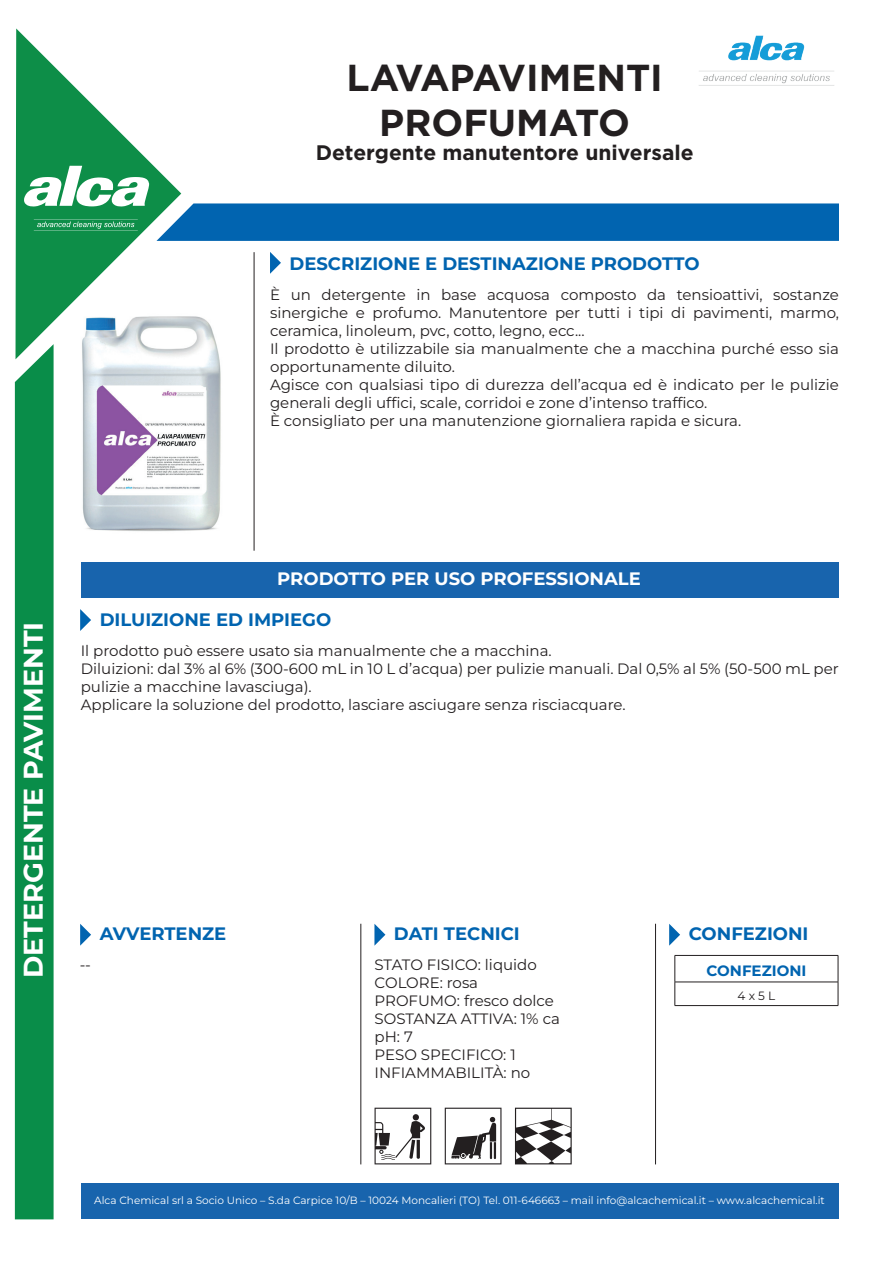
<style>
.page{position:relative;width:893px;height:1263px;background:#fff}
.page>*{position:absolute;margin:0;border:0;box-sizing:border-box;transform-origin:0 0}
.t1{font:700 37.5px/45px "Gotham";color:#231f20;text-align:center}
.t2{font:700 27px "Montserrat";color:#fff}
.t3{font:700 21px "Gotham";color:#231f20}
.t4{font:700 18px "Montserrat";color:#0164b0}
.t5{font:700 18px "Montserrat";color:#fff}
.t6{font:15px/18px "Montserrat";color:#231f20}
.t7{font:700 15px "Montserrat";color:#0164b0}
.t8{font:12px "Montserrat";color:#231f20}
.t9{font:10.5px "Montserrat";color:#fff}
</style>
<div class="page">
<img style="left:699px;top:35px;width:135px;height:51px">
<img style="left:82px;top:316px;width:139px;height:215px">
<hr style="left:254px;top:252px;width:1px;height:299px;background:#231f20">
<svg style="left:270px;top:252px;width:11px;height:22px"></svg>
<svg style="left:80px;top:609px;width:11px;height:22px"></svg>
<svg style="left:16px;top:28px;width:165px;height:331px"></svg>
<svg style="left:24px;top:166px;width:125px;height:41px"></svg>
<svg style="left:34px;top:219px;width:104px;height:12px"></svg>
<svg style="left:156px;top:203px;width:683px;height:38px;background:#0a69b2"></svg>
<div style="left:15px;top:344px;width:39px;height:875px;background:#098d49"></div>
<div style="left:81px;top:561px;width:757px;height:36px;background:#1864ad"></div>
<div style="left:81px;top:1183px;width:757px;height:36px;background:#1864ad"></div>
<svg style="left:80px;top:924px;width:11px;height:22px"></svg>
<svg style="left:374px;top:924px;width:11px;height:22px"></svg>
<svg style="left:669px;top:924px;width:11px;height:22px"></svg>
<hr style="left:361px;top:924px;width:1px;height:240px;background:#231f20">
<hr style="left:655px;top:924px;width:1px;height:240px;background:#231f20">
<hr style="left:675px;top:955px;width:163px;height:1px;background:#231f20">
<hr style="left:675px;top:982px;width:163px;height:1px;background:#231f20">
<svg style="left:675px;top:956px;width:1px;height:49px"></svg>
<svg style="left:838px;top:956px;width:1px;height:49px"></svg>
<hr style="left:675px;top:1005px;width:163px;height:1px;background:#231f20">
<svg style="left:375px;top:1108px;width:56px;height:56px"></svg>
<svg style="left:445px;top:1108px;width:56px;height:56px"></svg>
<svg style="left:515px;top:1108px;width:57px;height:56px"></svg>
<h1 class="t1" style="left:347px;top:55px;width:318px">LAVAPAVIMENTI<br>PROFUMATO</h1>
<h3 class="t3" style="left:316px;top:140px;width:380px">Detergente manutentore universale</h3>
<p class="t4" style="left:290px;top:251px;width:412px">DESCRIZIONE E DESTINAZIONE PRODOTTO</p>
<p class="t6" style="left:270px;top:286px;width:570px">È un detergente in base acquosa composto da tensioattivi, sostanze sinergiche e profumo. Manutentore per tutti i tipi di pavimenti, marmo, ceramica, linoleum, pvc, cotto, legno, ecc...<br>Il prodotto è utilizzabile sia manualmente che a macchina purché esso sia opportunamente diluito.<br>Agisce con qualsiasi tipo di durezza dell’acqua ed è indicato per le pulizie generali degli uffici, scale, corridoi e zone d’intenso traffico.<br>È consigliato per una manutenzione giornaliera rapida e sicura.</p>
<h2 class="t2" style="left:15px;top:978px;width:358px;rotate:-90deg">DETERGENTE PAVIMENTI</h2>
<p class="t5" style="left:277px;top:567px;width:365px">PRODOTTO PER USO PROFESSIONALE</p>
<p class="t4" style="left:100px;top:607px;width:233px">DILUIZIONE ED IMPIEGO</p>
<p class="t6" style="left:81px;top:641px;width:760px">Il prodotto può essere usato sia manualmente che a macchina.<br>Diluizioni: dal 3% al 6% (300-600 mL in 10 L d’acqua) per pulizie manuali. Dal 0,5% al 5% (50-500 mL per pulizie a macchine lavasciuga).<br>Applicare la soluzione del prodotto, lasciare asciugare senza risciacquare.</p>
<p class="t4" style="left:100px;top:922px;width:128px">AVVERTENZE</p>
<p class="t4" style="left:394px;top:922px;width:127px">DATI TECNICI</p>
<p class="t4" style="left:689px;top:922px;width:121px">CONFEZIONI</p>
<p class="t6" style="left:80px;top:955px;width:13px">--</p>
<p class="t6" style="left:375px;top:955px;width:187px">STATO FISICO: liquido<br>COLORE: rosa<br>PROFUMO: fresco dolce<br>SOSTANZA ATTIVA: 1% ca pH: 7<br>PESO SPECIFICO: 1<br>INFIAMMABILITÀ: no</p>
<p class="t7" style="left:706px;top:961px;width:101px">CONFEZIONI</p>
<p class="t8" style="left:738px;top:987px;width:39px">4 x 5 L</p>
<p class="t9" style="left:94px;top:1193px;width:732px">Alca Chemical srl a Socio Unico – S.da Carpice 10/B – 10024 Moncalieri (TO) Tel. 011-646663 – mail info@alcachemical.it – www.alcachemical.it</p>
</div>
